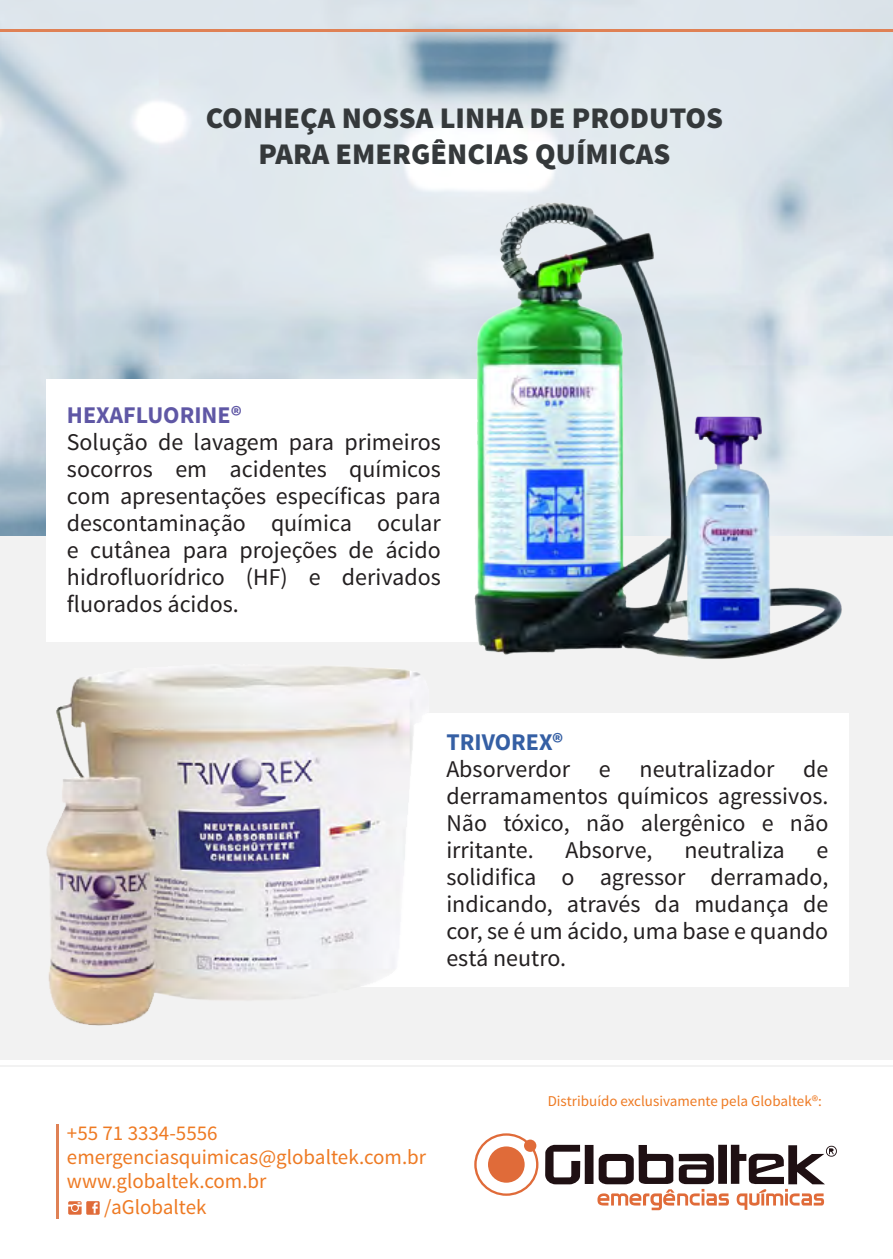
<style>
.page{position:relative;width:893px;height:1259px;background:#fff}
.page>*{position:absolute;margin:0;border:0;box-sizing:border-box;transform-origin:0 0}
.t1{font:900 30px/36px "Source Sans Pro";color:#35393b;text-align:center}
.t2{font:24px/27px "Source Sans Pro";color:#231f20;text-align:justify}
.t3{font:700 24px "Source Sans Pro";color:#5f57a5}
.t4{font:700 24px "Source Sans Pro";color:#355fa4}
.t5{font:21px "Source Sans Pro";color:#ee7a23}
.t6{font:15px "Source Sans Pro";color:#ee7a23}
</style>
<div class="page">
<div style="left:0;top:0;width:893px;height:1059px;background:#f2f2f2"></div>
<hr style="left:0;top:1065px;width:893px;height:1px;background:#f2f2f2">
<img style="left:0;top:0;width:893px;height:536px">
<div style="left:46px;top:379px;width:498px;height:262px;background:#fff"></div>
<img style="left:473px;top:201px;width:374px;height:458px">
<div style="left:357px;top:713px;width:492px;height:273px;background:#fff"></div>
<img style="left:46px;top:600px;width:435px;height:426px">
<hr style="left:0;top:29px;width:893px;height:2px;background:#df8155">
<svg style="left:474px;top:1133px;width:64px;height:62px"></svg>
<svg style="left:545px;top:1144px;width:292px;height:66px"></svg>
<hr style="left:56px;top:1124px;width:3px;height:95px;background:#df8155">
<svg style="left:68px;top:1201px;width:32px;height:13px"></svg>
<p class="t1" style="left:206px;top:101px;width:519px">CONHEÇA NOSSA LINHA DE PRODUTOS<br>PARA EMERGÊNCIAS QUÍMICAS</p>
<p class="t3" style="left:67px;top:399px;width:176px">HEXAFLUORINE®</p>
<p class="t2" style="left:67px;top:429px;width:375px">Solução de lavagem para primeiros socorros em acidentes químicos com apresentações específicas para descontaminação química ocular e cutânea para projeções de ácido hidrofluorídrico (HF) e derivados fluorados ácidos.</p>
<p class="t4" style="left:446px;top:727px;width:118px">TRIVOREX®</p>
<p class="t2" style="left:446px;top:756px;width:383px">Absorverdor e neutralizador de derramamentos químicos agressivos.<br>Não tóxico, não alergênico e não irritante.</p>
<p class="t2" style="left:565px;top:837px;width:89px">Absorve,</p>
<p class="t2" style="left:684px;top:837px;width:102px">neutraliza</p>
<p class="t2" style="left:446px;top:837px;width:383px;text-indent:370px">e solidifica o agressor derramado, indicando, através da mudança de cor, se é um ácido, uma base e quando está neutro.</p>
<p class="t5" style="left:67px;top:1120px;width:152px">+55 71 3334-5556</p>
<p class="t5" style="left:67px;top:1144px;width:361px">emergenciasquimicas@globaltek.com.br</p>
<p class="t5" style="left:67px;top:1168px;width:201px">www.globaltek.com.br</p>
<p class="t5" style="left:104px;top:1194px;width:104px">/aGlobaltek</p>
<p class="t6" style="left:548px;top:1091px;width:276px">Distribuído exclusivamente pela Globaltek®:</p>
</div>
